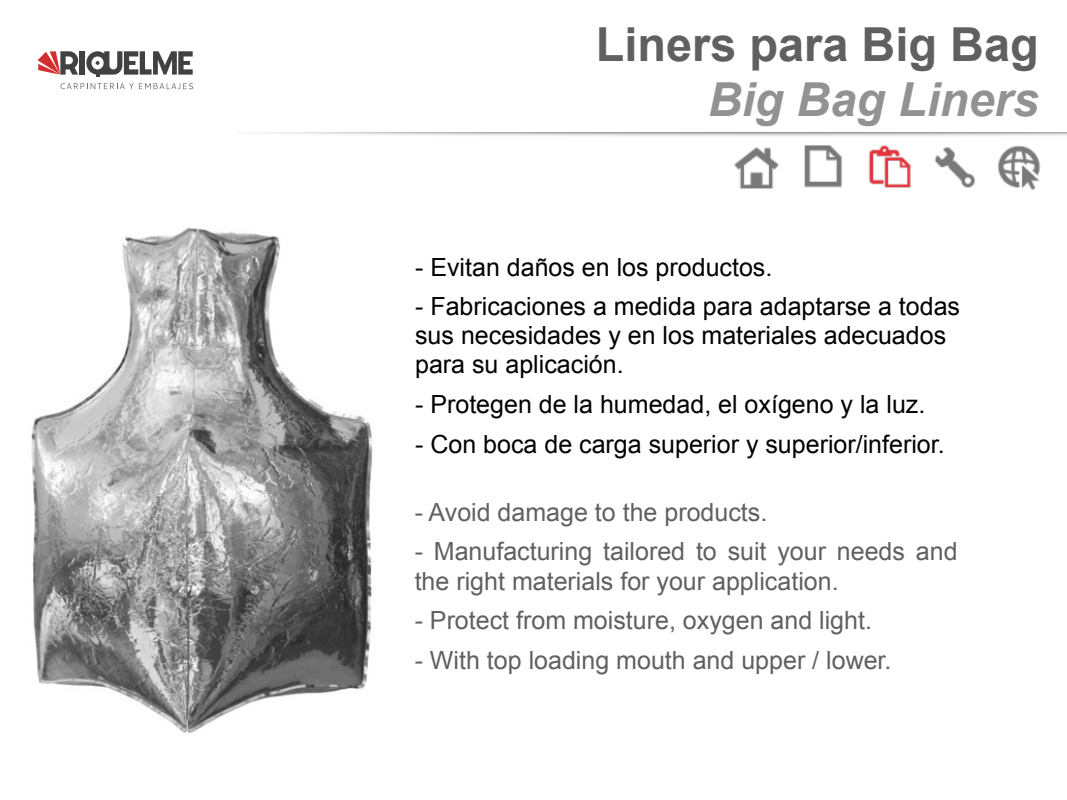
<style>
.page{position:relative;width:1067px;height:800px;background:#fff}
.page>*{position:absolute;margin:0;border:0;box-sizing:border-box;transform-origin:0 0}
.t1{font:700 46.88px "Arial";color:#606060}
.t2{font:italic 700 46.88px "Arial";color:#929292}
.t3{font:25px/29.2px "Arial";color:#000}
.t4{font:25px/29.2px "Arial";color:#606060}
</style>
<div class="page">
<img style="left:734px;top:147px;width:45px;height:42px">
<img style="left:804px;top:145px;width:39px;height:43px">
<img style="left:868px;top:145px;width:43px;height:43px">
<img style="left:934px;top:147px;width:41px;height:41px">
<img style="left:997px;top:145px;width:44px;height:46px">
<img style="left:31px;top:228px;width:342px;height:505px">
<svg style="left:37px;top:51px;width:156px;height:39px"></svg>
<h1 class="t1" style="left:596px;top:14px;width:444px">Liners para Big Bag</h1>
<h1 class="t2" style="left:708px;top:68px;width:332px">Big Bag Liners</h1>
<p class="t3" style="left:415px;top:252px;width:359px">- Evitan daños en los productos.</p>
<p class="t3" style="left:415px;top:292px;width:546px">- Fabricaciones a medida para adaptarse a todas sus necesidades y en los materiales adecuados para su aplicación.</p>
<p class="t3" style="left:415px;top:390px;width:511px">- Protegen de la humedad, el oxígeno y la luz.</p>
<p class="t3" style="left:415px;top:430px;width:531px">- Con boca de carga superior y superior/inferior.</p>
<p class="t4" style="left:415px;top:498px;width:354px">- Avoid damage to the products.</p>
<p class="t4" style="left:415px;top:537px;width:544px">- Manufacturing tailored to suit your needs and the right materials for your application.</p>
<p class="t4" style="left:415px;top:606px;width:459px">- Protect from moisture, oxygen and light.</p>
<p class="t4" style="left:415px;top:646px;width:478px">- With top loading mouth and upper / lower.</p>
</div>
